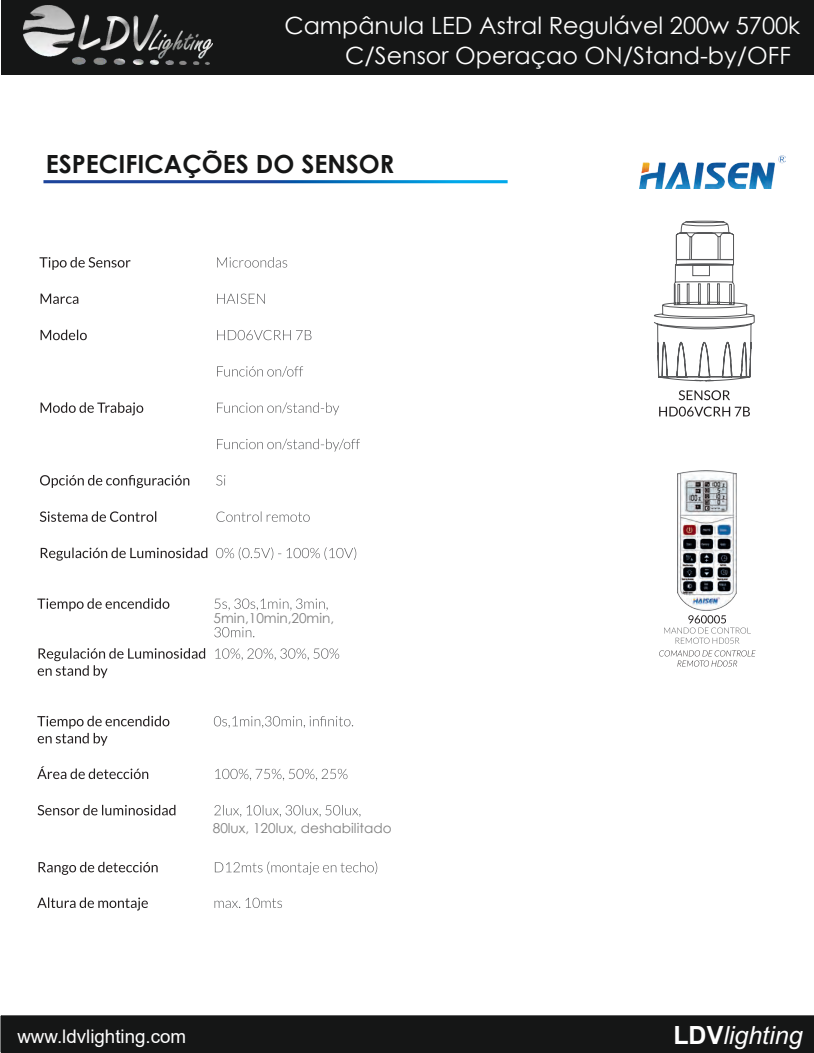
<style>
.page{position:relative;width:814px;height:1053px;background:#fff}
.page>*{position:absolute;margin:0;border:0;box-sizing:border-box;transform-origin:0 0}
.t1{font:700 25px "Century Gothic";color:#151616}
.t2{font:italic 25px "Arial";color:#fff}
.t3{font:23.75px/29.9px "Century Gothic";color:#fff}
.t4{font:18.75px "Arial";color:#fff}
.t5{font:13.62px "Century Gothic";color:#808080}
.s1{font-weight:700;font-style:normal}
</style>
<div class="page">
<div style="left:1px;top:0;width:813px;height:75px;background:#151616"></div>
<img style="left:23px;top:5px;width:189px;height:60px">
<div style="left:1px;top:1015px;width:813px;height:37px;background:#151616"></div>
<svg style="left:654px;top:220px;width:101px;height:197px"></svg>
<svg style="left:659px;top:650px;width:96px;height:16px"></svg>
<svg style="left:664px;top:615px;width:87px;height:28px"></svg>
<img style="left:677px;top:470px;width:60px;height:140px">
<svg style="left:216px;top:547px;width:140px;height:13px"></svg>
<svg style="left:41px;top:547px;width:166px;height:13px"></svg>
<svg style="left:216px;top:511px;width:94px;height:11px"></svg>
<svg style="left:40px;top:511px;width:116px;height:11px"></svg>
<svg style="left:216px;top:475px;width:9px;height:10px"></svg>
<svg style="left:40px;top:475px;width:149px;height:13px"></svg>
<svg style="left:217px;top:438px;width:143px;height:13px"></svg>
<svg style="left:217px;top:402px;width:122px;height:13px"></svg>
<svg style="left:41px;top:402px;width:102px;height:13px"></svg>
<svg style="left:217px;top:366px;width:86px;height:11px"></svg>
<svg style="left:217px;top:330px;width:94px;height:10px"></svg>
<svg style="left:41px;top:329px;width:46px;height:11px"></svg>
<svg style="left:217px;top:293px;width:48px;height:11px"></svg>
<svg style="left:41px;top:293px;width:37px;height:11px"></svg>
<svg style="left:217px;top:257px;width:70px;height:10px"></svg>
<svg style="left:40px;top:257px;width:90px;height:13px"></svg>
<svg style="left:214px;top:897px;width:68px;height:10px"></svg>
<svg style="left:37px;top:897px;width:111px;height:13px"></svg>
<svg style="left:215px;top:861px;width:162px;height:13px"></svg>
<svg style="left:39px;top:861px;width:119px;height:13px"></svg>
<svg style="left:214px;top:805px;width:146px;height:12px"></svg>
<svg style="left:38px;top:804px;width:137px;height:11px"></svg>
<svg style="left:215px;top:768px;width:132px;height:12px"></svg>
<svg style="left:37px;top:766px;width:111px;height:13px"></svg>
<svg style="left:214px;top:716px;width:139px;height:12px"></svg>
<svg style="left:37px;top:715px;width:132px;height:30px"></svg>
<svg style="left:215px;top:648px;width:124px;height:12px"></svg>
<svg style="left:38px;top:648px;width:167px;height:30px"></svg>
<svg style="left:214px;top:627px;width:40px;height:10px"></svg>
<svg style="left:214px;top:598px;width:114px;height:12px"></svg>
<svg style="left:37px;top:598px;width:132px;height:13px"></svg>
<img style="left:639px;top:155px;width:146px;height:33px">
<p class="t3" style="left:345px;top:10px;width:456px;text-indent:-61px">Campânula LED Astral Regulável 200w 5700k<br>C/Sensor Operaçao ON/Stand-by/OFF</p>
<p class="t1" style="left:46px;top:144px;width:350px">ESPECIFICAÇÕES DO SENSOR</p>
<p class="t5" style="left:214px;top:608px;width:122px">5min,10min,20min,</p>
<p class="t5" style="left:213px;top:818px;width:180px">80lux, 120lux, deshabilitado</p>
<p class="t4" style="left:17px;top:1023px;width:170px">www.ldvlighting.com</p>
<p class="t2" style="left:673px;top:1026px;width:131px"><span class="s1">LDV</span>lighting</p>
</div>
